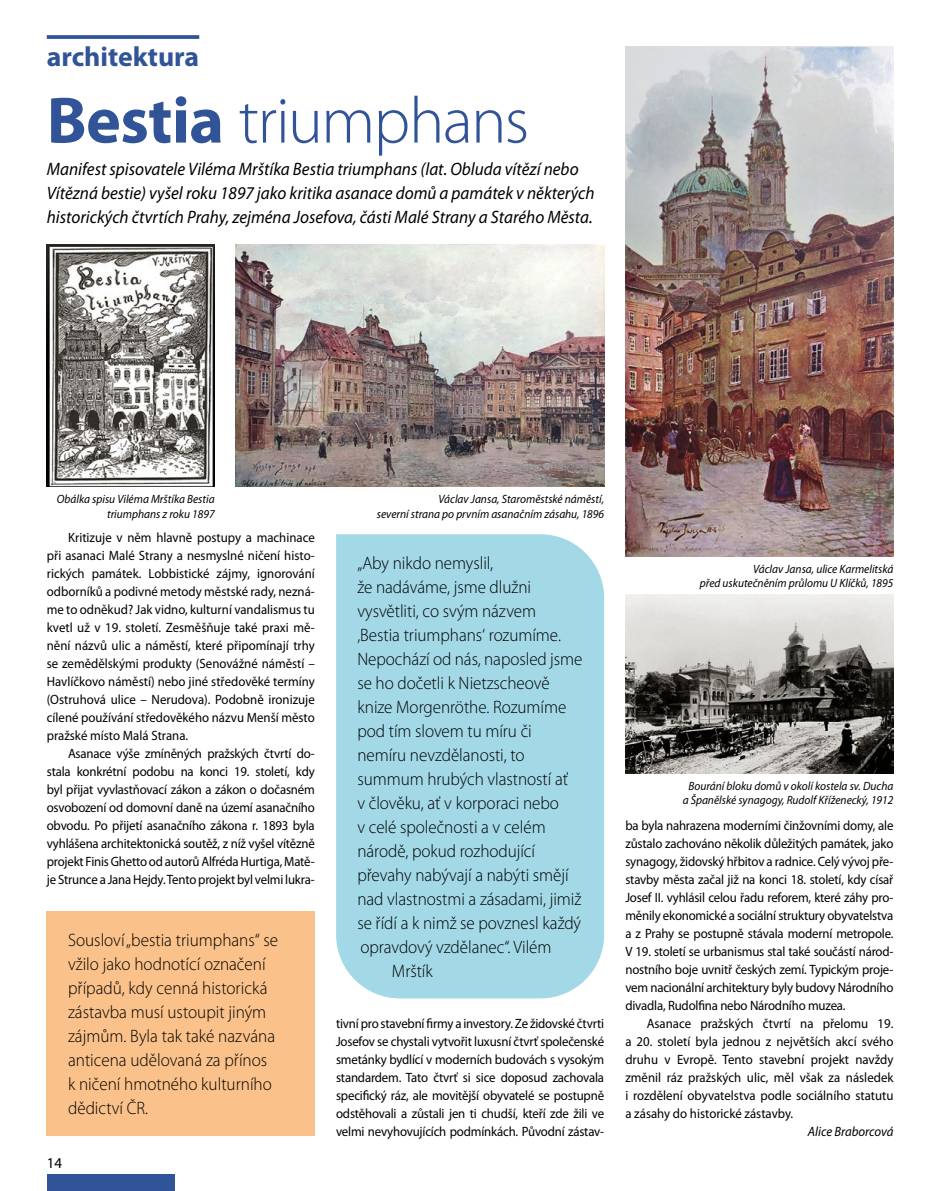
<style>
.page{position:relative;width:936px;height:1191px;background:#fff}
.page>*{position:absolute;margin:0;border:0;box-sizing:border-box;transform-origin:0 0}
._3-titulek{font:300 66px "Myriad Pro";letter-spacing:-.025em;color:#315397}
.Nazev_podrubriky{font:700 27.75px "Myriad Pro";color:#315397}
._6-citace{font:300 18px/24px "Myriad Pro";letter-spacing:-.005em;color:#000;scale:.95 1}
._4-perex{font:italic 18px/24px "Myriad Pro";color:#000;scale:.95 1}
.t1{font:15px "Myriad Pro";color:#000}
._7-text{font:13.5px/18px "Myriad Pro";letter-spacing:-.015em;color:#000;text-align:justify;scale:.95 1}
._8-podpis{font:italic 13.5px "Myriad Pro";color:#000;scale:.95 1}
._2-popisek{font:italic 12px/14.4px "Myriad Pro";color:#000;text-align:right;scale:.95 1}
.s1{font-weight:700}
</style>
<div class="page">
<svg style="left:47px;top:35px;width:152px;height:4px"></svg>
<img style="left:236px;top:244px;width:368px;height:242px">
<img style="left:47px;top:244px;width:168px;height:242px">
<img style="left:625px;top:46px;width:268px;height:510px">
<div style="left:336px;top:534px;width:268px;height:464px;background:#a3d8e7"></div>
<div style="left:47px;top:911px;width:268px;height:224px;background:#fac28a"></div>
<img style="left:625px;top:595px;width:268px;height:178px">
<div style="left:47px;top:1174px;width:127px;height:17px;background:#315397"></div>
<p class="Nazev_podrubriky" style="left:47px;top:39px;width:154px">architektura</p>
<p class="_3-titulek" style="left:47px;top:81px;width:484px"><span class="s1">Bestia</span> triumphans</p>
<p class="_4-perex" style="left:47px;top:157px;width:578px">Manifest spisovatele Viléma Mrštíka Bestia triumphans (lat. Obluda vítězí nebo<br>Vítězná bestie) vyšel roku 1897 jako kritika asanace domů a památek v některých historických čtvrtích Prahy, zejména Josefova, části Malé Strany a Starého Města.</p>
<p class="_2-popisek" style="left:57px;top:491px;width:168px">Obálka spisu Viléma Mrštíka Bestia triumphans z roku 1897</p>
<p class="_7-text" style="left:47px;top:529px;width:283px;text-indent:21px">Kritizuje v něm hlavně postupy a machinace při asanaci Malé Strany a nesmyslné ničení histo&shy;rických památek. Lobbistické zájmy, ignorování odborníků a podivné metody městské rady, nezná&shy;me to odněkud? Jak vidno, kulturní vandalismus tu kvetl už v 19. století. Zesměšňuje také praxi mě&shy;nění názvů ulic a náměstí, které připomínají trhy se zemědělskými produkty (Senovážné náměstí – Havlíčkovo náměstí) nebo jiné středověké termíny (Ostruhová ulice – Nerudova). Podobně ironizuje cílené používání středověkého názvu Menší město pražské místo Malá Strana.</p>
<p class="_7-text" style="left:47px;top:744px;width:283px;text-indent:21px">Asanace výše zmíněných pražských čtvrtí do&shy;stala konkrétní podobu na konci 19. století, kdy byl přijat vyvlastňovací zákon a zákon o dočasném osvobození od domovní daně na území asanačního obvodu. Po přijetí asanačního zákona r. 1893 byla vyhlášena architektonická soutěž, z níž vyšel vítězně projekt Finis Ghetto od autorů Alfréda Hurtiga, Matě&shy;je Strunce a Jana Hejdy. Tento projekt byl velmi lukra-</p>
<p class="_6-citace" style="left:68px;top:928px;width:223px">Sousloví „bestia triumphans“ se vžilo jako hodnotící označení případů, kdy cenná historická zástavba musí ustoupit jiným zájmům. Byla tak také nazvána anticena udělovaná za přínos k ničení hmotného kulturního dědictví ČR.</p>
<p class="t1" style="left:47px;top:1154px;width:17px">14</p>
<p class="_2-popisek" style="left:377px;top:491px;width:241px">Václav Jansa, Staroměstské náměstí,<br>severní strana po prvním asanačním zásahu, 1896</p>
<p class="_6-citace" style="left:357px;top:551px;width:144px">„Aby nikdo nemyslil,</p>
<p class="_6-citace" style="left:357px;top:575px;width:184px">že nadáváme, jsme dlužni</p>
<p class="_6-citace" style="left:357px;top:599px;width:190px">vysvětliti, co svým názvem</p>
<p class="_6-citace" style="left:357px;top:623px;width:216px">‚Bestia triumphans‘ rozumíme.</p>
<p class="_6-citace" style="left:357px;top:647px;width:238px">Nepochází od nás, naposled jsme</p>
<p class="_6-citace" style="left:357px;top:671px;width:204px">se ho dočetli k Nietzscheově</p>
<p class="_6-citace" style="left:357px;top:695px;width:221px">knize Morgenröthe. Rozumíme</p>
<p class="_6-citace" style="left:357px;top:719px;width:185px">pod tím slovem tu míru či</p>
<p class="_6-citace" style="left:357px;top:743px;width:178px">nemíru nevzdělanosti, to</p>
<p class="_6-citace" style="left:357px;top:767px;width:223px">summum hrubých vlastností ať</p>
<p class="_6-citace" style="left:357px;top:791px;width:214px">v člověku, ať v korporaci nebo</p>
<p class="_6-citace" style="left:357px;top:815px;width:200px">v celé společnosti a v celém</p>
<p class="_6-citace" style="left:357px;top:839px;width:188px">národě, pokud rozhodující</p>
<p class="_6-citace" style="left:357px;top:863px;width:224px">převahy nabývají a nabýti smějí</p>
<p class="_6-citace" style="left:357px;top:887px;width:237px">nad vlastnostmi a zásadami, jimiž</p>
<p class="_6-citace" style="left:357px;top:911px;width:237px">se řídí a k nimž se povznesl každý</p>
<p class="_6-citace" style="left:360px;top:935px;width:203px">opravdový vzdělanec“. Vilém</p>
<p class="_6-citace" style="left:392px;top:959px;width:44px">Mrštík</p>
<p class="_7-text" style="left:336px;top:1014px;width:284px">tivní pro stavební firmy a investory. Ze židovské čtvrti Josefov se chystali vytvořit luxusní čtvrť společenské smetánky bydlící v moderních budovách s vysokým standardem. Tato čtvrť si sice doposud zachovala specifický ráz, ale movitější obyvatelé se postupně odstěhovali a zůstali jen ti chudší, kteří zde žili ve velmi nevyhovujících podmínkách. Původní zástav-</p>
<p class="_2-popisek" style="left:699px;top:561px;width:205px">Václav Jansa, ulice Karmelitská<br>před uskutečněním průlomu U Klíčků, 1895</p>
<p class="_2-popisek" style="left:682px;top:778px;width:223px;text-align:center">Bourání bloku domů v okolí kostela sv. Ducha a Španělské synagogy, Rudolf Kříženecký, 1912</p>
<p class="_7-text" style="left:625px;top:816px;width:284px">ba byla nahrazena moderními činžovními domy, ale zůstalo zachováno několik důležitých památek, jako synagogy, židovský hřbitov a radnice. Celý vývoj pře&shy;stavby města začal již na konci 18. století, kdy císař Josef II. vyhlásil celou řadu reforem, které záhy pro&shy;měnily ekonomické a sociální struktury obyvatelstva a z Prahy se postupně stávala moderní metropole.<br>V 19. století se urbanismus stal také součástí národ&shy;nostního boje uvnitř českých zemí. Typickým proje&shy;vem nacionální architektury byly budovy Národního divadla, Rudolfina nebo Národního muzea.</p>
<p class="_7-text" style="left:625px;top:1014px;width:283px;text-indent:21px">Asanace pražských čtvrtí na přelomu 19. a 20. století byla jednou z největších akcí svého druhu v Evropě. Tento stavební projekt navždy změnil ráz pražských ulic, měl však za následek i rozdělení obyvatelstva podle sociálního statutu a zásahy do historické zástavby.</p>
<p class="_8-podpis" style="left:807px;top:1122px;width:92px">Alice Braborcová</p>
</div>
